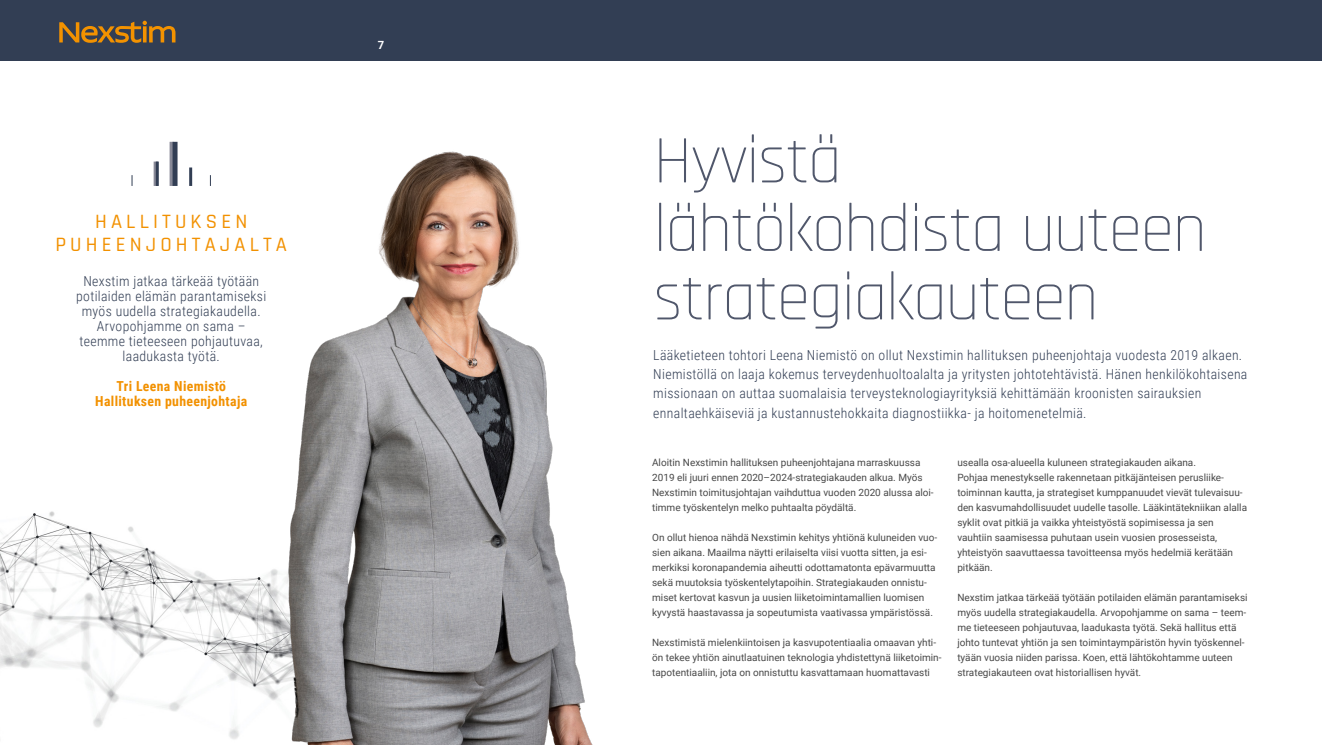
<style>
.page{position:relative;width:1322px;height:745px;background:#fff}
.page>*{position:absolute;margin:0;border:0;box-sizing:border-box;transform-origin:0 0}
.t1{font:300 68.38px/68.4px "Rajdhani";letter-spacing:-.025em;color:#50576b}
.t2{font:500 20.62px/22.5px "Rajdhani";letter-spacing:.2em;color:#f29100;text-align:center}
.t3{font:300 13.75px/15px "Roboto Condensed";letter-spacing:.025em;color:#323e54}
.t4{font:700 13.75px/15px "Roboto Condensed";letter-spacing:.025em;color:#f29100;text-align:center}
.t5{font:700 11.25px "Roboto";color:#fff}
.t6{font:10px/15px "Roboto";color:#484848}
</style>
<div class="page">
<img style="left:0;top:511px;width:210px;height:217px">
<img style="left:210px;top:151px;width:382px;height:593px">
<hr style="left:189px;top:167px;width:3px;height:19px;background:#323e54">
<svg style="left:154px;top:161px;width:2px;height:25px"></svg>
<hr style="left:156px;top:161px;width:3px;height:25px;background:#323e54">
<svg style="left:170px;top:142px;width:3px;height:44px"></svg>
<hr style="left:173px;top:142px;width:4px;height:44px;background:#323e54">
<div style="left:0;top:0;width:1322px;height:60px;background:#323e54"></div>
<svg style="left:59px;top:21px;width:116px;height:22px"></svg>
<h2 class="t2" style="left:55px;top:211px;width:233px">HALLITUKSEN<br>PUHEENJOHTAJALTA</h2>
<h3 class="t3" style="left:76px;top:273px;width:192px;text-align:center">Nexstim jatkaa tärkeää työtään potilaiden elämän parantamiseksi myös uudella strategiakaudella.<br>Arvopohjamme on sama – teemme tieteeseen pohjautuvaa, laadukasta työtä.</h3>
<h3 class="t4" style="left:95px;top:378px;width:154px">Tri Leena Niemistö<br>Hallituksen puheenjohtaja</h3>
<p class="t5" style="left:378px;top:37px;width:8px">7</p>
<h1 class="t1" style="left:653px;top:128px;width:555px">Hyvistä lähtökohdista uuteen strategiakauteen</h1>
<p class="t3" style="left:653px;top:344px;width:596px;line-height:19.2px">Lääketieteen tohtori Leena Niemistö on ollut Nexstimin hallituksen puheenjohtaja vuodesta 2019 alkaen.<br>Niemistöllä on laaja kokemus terveydenhuoltoalalta ja yritysten johtotehtävistä. Hänen henkilökohtaisena missionaan on auttaa suomalaisia terveysteknologiayrityksiä kehittämään kroonisten sairauksien ennaltaehkäiseviä ja kustannustehokkaita diagnostiikka- ja hoitomenetelmiä.</p>
<p class="t6" style="left:652px;top:454px;width:283px">Aloitin Nexstimin hallituksen puheenjohtajana marraskuussa 2019 eli juuri ennen 2020–2024-strategiakauden alkua. Myös Nexstimin toimitusjohtajan vaihduttua vuoden 2020 alussa aloi&shy;timme työskentelyn melko puhtaalta pöydältä.</p>
<p class="t6" style="left:652px;top:529px;width:286px">On ollut hienoa nähdä Nexstimin kehitys yhtiönä kuluneiden vuo&shy;sien aikana. Maailma näytti erilaiselta viisi vuotta sitten, ja esi&shy;merkiksi koronapandemia aiheutti odottamatonta epävarmuutta sekä muutoksia työskentelytapoihin. Strategiakauden onnistu&shy;miset kertovat kasvun ja uusien liiketoimintamallien luomisen kyvystä haastavassa ja sopeutumista vaativassa ympäristössä.</p>
<p class="t6" style="left:652px;top:634px;width:291px">Nexstimistä mielenkiintoisen ja kasvupotentiaalia omaavan yhti&shy;ön tekee yhtiön ainutlaatuinen teknologia yhdistettynä liiketoimin&shy;tapotentiaaliin, jota on onnistuttu kasvattamaan huomattavasti</p>
<p class="t6" style="left:957px;top:454px;width:291px">usealla osa-alueella kuluneen strategiakauden aikana.<br>Pohjaa menestykselle rakennetaan pitkäjänteisen perusliike&shy;toiminnan kautta, ja strategiset kumppanuudet vievät tulevaisuu&shy;den kasvumahdollisuudet uudelle tasolle. Lääkintätekniikan alalla syklit ovat pitkiä ja vaikka yhteistyöstä sopimisessa ja sen vauhtiin saamisessa puhutaan usein vuosien prosesseista, yhteistyön saavuttaessa tavoitteensa myös hedelmiä kerätään pitkään.</p>
<p class="t6" style="left:957px;top:589px;width:292px">Nexstim jatkaa tärkeää työtään potilaiden elämän parantamiseksi myös uudella strategiakaudella. Arvopohjamme on sama – teem&shy;me tieteeseen pohjautuvaa, laadukasta työtä. Sekä hallitus että johto tuntevat yhtiön ja sen toimintaympäristön hyvin työskennel&shy;tyään vuosia niiden parissa. Koen, että lähtökohtamme uuteen strategiakauteen ovat historiallisen hyvät.</p>
</div>
